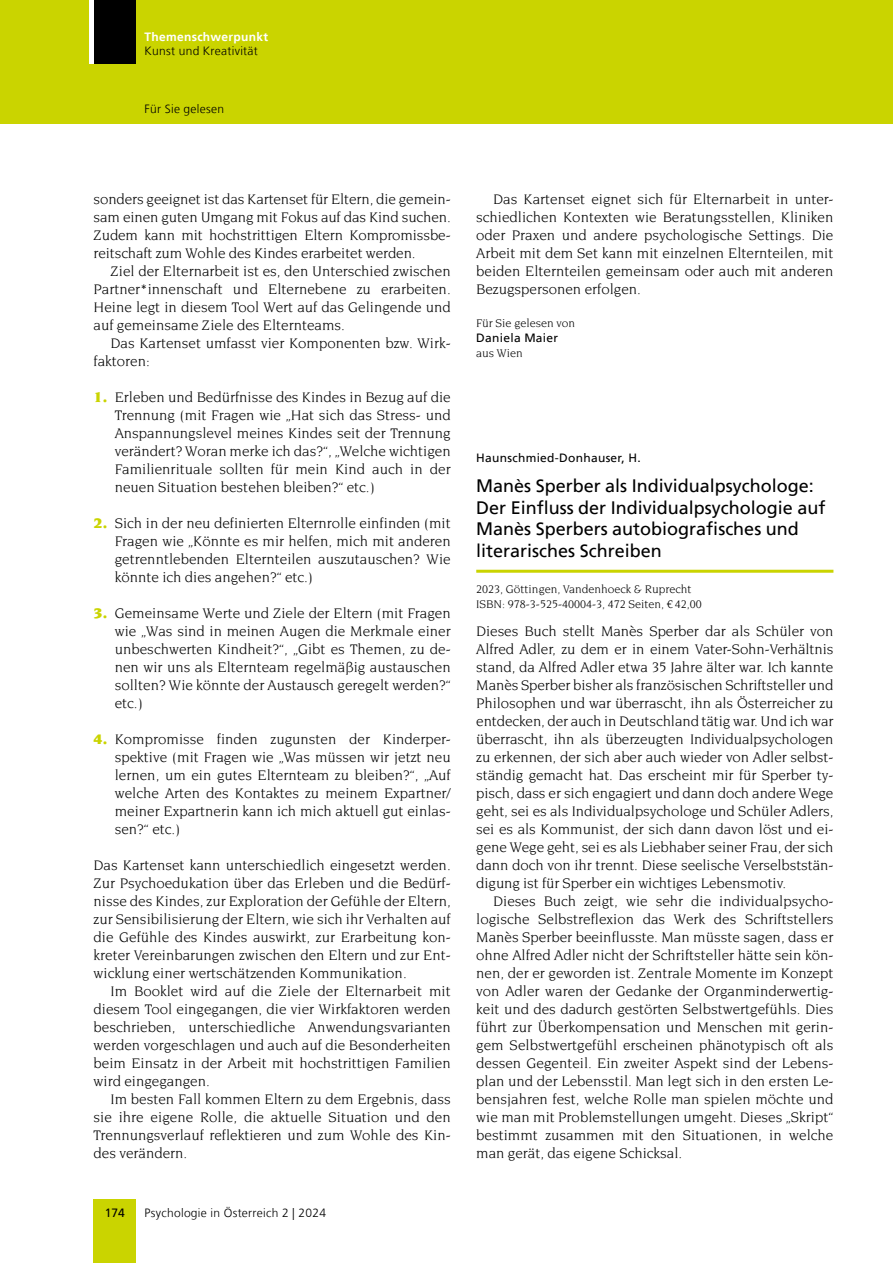
<style>
.page{position:relative;width:893px;height:1263px;background:#fff}
.page>*{position:absolute;margin:0;border:0;box-sizing:border-box;transform-origin:0 0}
.t1{font:18px/21.6px "Frutiger LT";color:#000}
.t2{font:15px/18px "Novarese Std";color:#000;text-align:justify}
.t3{font:12px/15px "Novarese Std";color:#000}
.t4{font:300 12px "Frutiger LT";letter-spacing:.025em;color:#000}
.t5{font:12px "Frutiger LT";letter-spacing:.025em;color:#000}
.t6{font:700 12px "Frutiger LT";letter-spacing:.025em;color:#fff}
.s1{font-weight:900;color:#cad400}
</style>
<div class="page">
<div style="left:94px;top:1199px;width:42px;height:64px;background:#cad400"></div>
<div style="left:0;top:0;width:893px;height:123px;background:#cad400"></div>
<div style="left:94px;top:0;width:42px;height:64px;background:#000"></div>
<div style="left:89px;top:0;width:5px;height:64px;background:#fff"></div>
<hr style="left:476px;top:570px;width:357px;height:3px;background:#cad400">
<p class="t6" style="left:145px;top:30px;width:125px">Themenschwerpunkt</p>
<p class="t4" style="left:145px;top:44px;width:115px">Kunst und Kreativität</p>
<p class="t4" style="left:145px;top:102px;width:81px">Für Sie gelesen</p>
<p class="t2" style="left:94px;top:190px;width:359px">sonders geeignet ist das Kartenset für Eltern, die gemein&shy;sam einen guten Umgang mit Fokus auf das Kind suchen.<br>Zudem kann mit hochstrittigen Eltern Kompromissbe&shy;reitschaft zum Wohle des Kindes erarbeitet werden.</p>
<p class="t2" style="left:94px;top:262px;width:359px;text-indent:17px">Ziel der Elternarbeit ist es, den Unterschied zwischen Partner*innenschaft und Elternebene zu erarbeiten.<br>Heine legt in diesem Tool Wert auf das Gelingende und auf gemeinsame Ziele des Elternteams.</p>
<p class="t2" style="left:94px;top:334px;width:359px;text-indent:17px">Das Kartenset umfasst vier Komponenten bzw. Wirk&shy;faktoren:</p>
<p class="t2" style="left:115px;top:388px;width:337px;text-indent:-21px"><span class="s1">1.</span> Erleben und Bedürfnisse des Kindes in Bezug auf die Trennung (mit Fragen wie „Hat sich das Stress- und Anspannungslevel meines Kindes seit der Trennung verändert? Woran merke ich das?“, „Welche wichtigen Familienrituale sollten für mein Kind auch in der neuen Situation bestehen bleiben?“ etc.)</p>
<p class="t2" style="left:115px;top:514px;width:337px;text-indent:-21px"><span class="s1">2.</span> Sich in der neu definierten Elternrolle einfinden (mit Fragen wie „Könnte es mir helfen, mich mit anderen getrenntlebenden Elternteilen auszutauschen? Wie könnte ich dies angehen?“ etc.)</p>
<p class="t2" style="left:115px;top:604px;width:337px;text-indent:-21px"><span class="s1">3.</span> Gemeinsame Werte und Ziele der Eltern (mit Fragen wie „Was sind in meinen Augen die Merkmale einer unbeschwerten Kindheit?“, „Gibt es Themen, zu de&shy;nen wir uns als Elternteam regelmäßig austauschen sollten? Wie könnte der Austausch geregelt werden?“ etc.)</p>
<p class="t2" style="left:115px;top:730px;width:337px;text-indent:-21px"><span class="s1">4.</span> Kompromisse finden zugunsten der Kinderper&shy;spektive (mit Fragen wie „Was müssen wir jetzt neu lernen, um ein gutes Elternteam zu bleiben?“, „Auf welche Arten des Kontaktes zu meinem Expartner/ meiner Expartnerin kann ich mich aktuell gut einlas&shy;sen?“ etc.)</p>
<p class="t2" style="left:94px;top:856px;width:359px">Das Kartenset kann unterschiedlich eingesetzt werden.<br>Zur Psychoedukation über das Erleben und die Bedürf&shy;nisse des Kindes, zur Exploration der Gefühle der Eltern, zur Sensibilisierung der Eltern, wie sich ihr Verhalten auf die Gefühle des Kindes auswirkt, zur Erarbeitung kon&shy;kreter Vereinbarungen zwischen den Eltern und zur Ent&shy;wicklung einer wertschätzenden Kommunikation.</p>
<p class="t2" style="left:94px;top:982px;width:359px;text-indent:17px">Im Booklet wird auf die Ziele der Elternarbeit mit diesem Tool eingegangen, die vier Wirkfaktoren werden beschrieben, unterschiedliche Anwendungsvarianten werden vorgeschlagen und auch auf die Besonderheiten beim Einsatz in der Arbeit mit hochstrittigen Familien wird eingegangen.</p>
<p class="t2" style="left:94px;top:1090px;width:359px;text-indent:17px">Im besten Fall kommen Eltern zu dem Ergebnis, dass sie ihre eigene Rolle, die aktuelle Situation und den Trennungsverlauf reflektieren und zum Wohle des Kin&shy;des verändern.</p>
<p class="t5" style="left:105px;top:1205px;width:22px">174</p>
<p class="t4" style="left:145px;top:1206px;width:183px">Psychologie in Österreich 2 | 2024</p>
<p class="t2" style="left:476px;top:190px;width:359px;text-indent:17px">Das Kartenset eignet sich für Elternarbeit in unter&shy;schiedlichen Kontexten wie Beratungsstellen, Kliniken oder Praxen und andere psychologische Settings. Die Arbeit mit dem Set kann mit einzelnen Elternteilen, mit beiden Elternteilen gemeinsam oder auch mit anderen Bezugspersonen erfolgen.</p>
<p class="t3" style="left:476px;top:316px;width:100px">Für Sie gelesen von</p>
<p class="t5" style="left:476px;top:331px;width:83px">Daniela Maier</p>
<p class="t3" style="left:476px;top:346px;width:48px">aus Wien</p>
<p class="t5" style="left:476px;top:450px;width:166px">Haunschmied-Donhauser, H.</p>
<p class="t1" style="left:476px;top:475px;width:351px">Manès Sperber als Individualpsychologe:<br>Der Einfluss der Individualpsychologie auf Manès Sperbers autobiografisches und literarisches Schreiben</p>
<p class="t3" style="left:476px;top:582px;width:227px">2023, Göttingen, Vandenhoeck &amp; Ruprecht<br>ISBN: 978-3-525-40004-3, 472 Seiten, € 42,00</p>
<p class="t2" style="left:476px;top:622px;width:359px">Dieses Buch stellt Manès Sperber dar als Schüler von Alfred Adler, zu dem er in einem Vater-Sohn-Verhältnis stand, da Alfred Adler etwa 35 Jahre älter war. Ich kannte Manès Sperber bisher als französischen Schriftsteller und Philosophen und war überrascht, ihn als Österreicher zu entdecken, der auch in Deutschland tätig war. Und ich war überrascht, ihn als überzeugten Individualpsychologen zu erkennen, der sich aber auch wieder von Adler selbst&shy;ständig gemacht hat. Das erscheint mir für Sperber ty&shy;pisch, dass er sich engagiert und dann doch andere Wege geht, sei es als Individualpsychologe und Schüler Adlers, sei es als Kommunist, der sich dann davon löst und ei&shy;gene Wege geht, sei es als Liebhaber seiner Frau, der sich dann doch von ihr trennt. Diese seelische Verselbststän&shy;digung ist für Sperber ein wichtiges Lebensmotiv.</p>
<p class="t2" style="left:476px;top:892px;width:359px;text-indent:17px">Dieses Buch zeigt, wie sehr die individualpsycho&shy;logische Selbstreflexion das Werk des Schriftstellers Manès Sperber beeinflusste. Man müsste sagen, dass er ohne Alfred Adler nicht der Schriftsteller hätte sein kön&shy;nen, der er geworden ist. Zentrale Momente im Konzept von Adler waren der Gedanke der Organminderwertig&shy;keit und des dadurch gestörten Selbstwertgefühls. Dies führt zur Überkompensation und Menschen mit gerin&shy;gem Selbstwertgefühl erscheinen phänotypisch oft als dessen Gegenteil. Ein zweiter Aspekt sind der Lebens&shy;plan und der Lebensstil. Man legt sich in den ersten Le&shy;bensjahren fest, welche Rolle man spielen möchte und wie man mit Problemstellungen umgeht. Dieses „Skript“ bestimmt zusammen mit den Situationen, in welche man gerät, das eigene Schicksal.</p>
</div>
